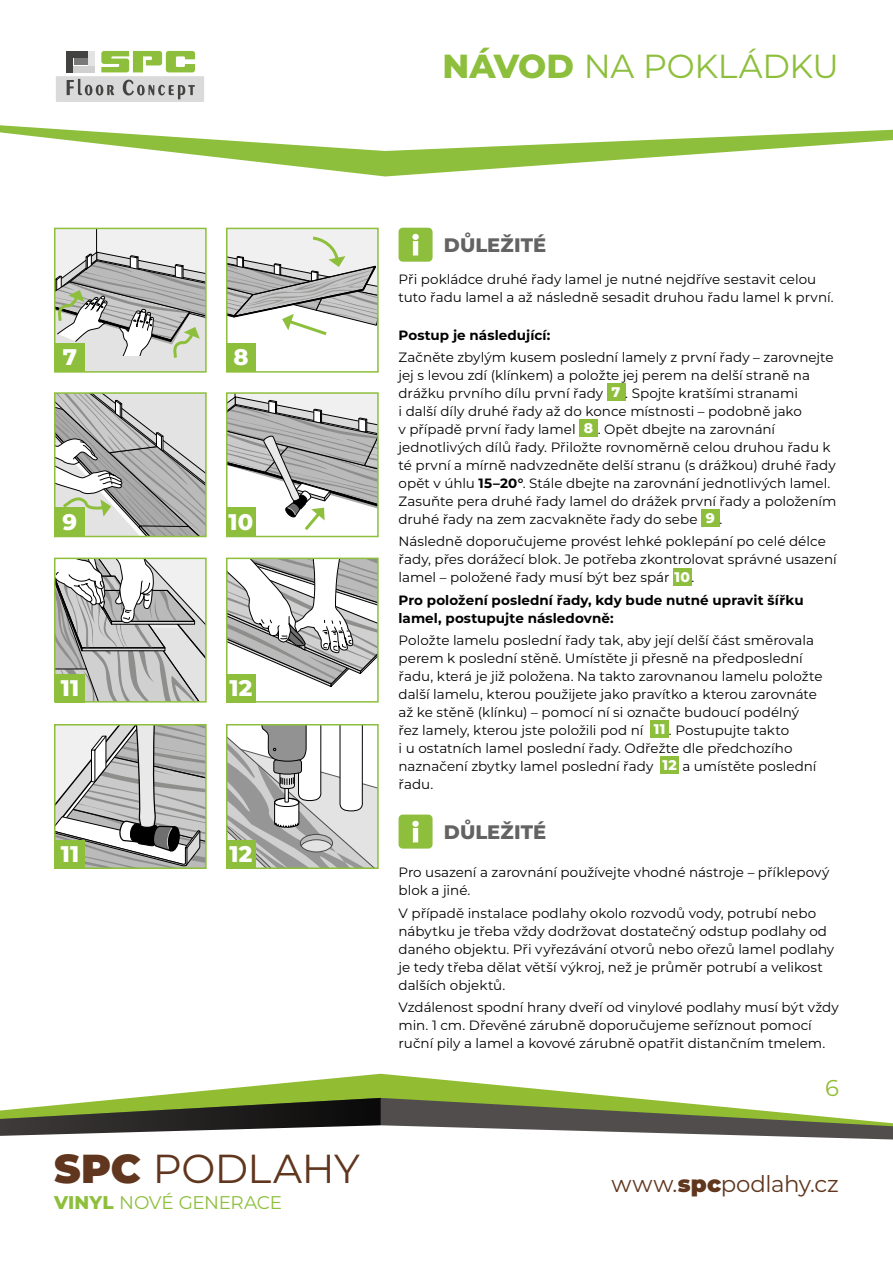
<style>
.page{position:relative;width:893px;height:1263px;background:#fff}
.page>*{position:absolute;margin:0;border:0;box-sizing:border-box;transform-origin:0 0}
.t1{font:40.5px "Montserrat";letter-spacing:-.01em;color:#60361e}
.t2{font:33.3px "Montserrat";letter-spacing:-.01em;color:#8dbf3c}
.t3{font:22.8px "Montserrat";letter-spacing:-.005em;color:#60361e}
.t4{font:22.8px "Montserrat";color:#92bc31}
.t5{font:800 22.65px "Montserrat";letter-spacing:.01em;color:#fff}
.t6{font:800 19.5px "Montserrat";color:#646363}
.t7{font:18.45px "Montserrat";letter-spacing:-.02em;color:#8dbf3c}
.t8{font:13.5px/18px "Montserrat";color:#000}
.t9{font:700 13.5px/18px "Montserrat";letter-spacing:.005em;color:#000}
.s1{font-weight:800}
.s2{font-weight:900}
.s3{font-weight:800;font-size:13.95px;color:#fff}
.s4{font-weight:700}
</style>
<div class="page">
<svg style="left:163px;top:151px;width:577px;height:25px"></svg>
<svg style="left:0;top:125px;width:893px;height:26px"></svg>
<svg style="left:56px;top:50px;width:148px;height:52px"></svg>
<div style="left:66px;top:51px;width:22px;height:7px;background:#424241"></div>
<div style="left:74px;top:58px;width:14px;height:7px;background:#797979"></div>
<div style="left:74px;top:66px;width:21px;height:6px;background:#d0d0d0"></div>
<svg style="left:130px;top:1074px;width:501px;height:24px"></svg>
<svg style="left:381px;top:1098px;width:512px;height:27px"></svg>
<svg style="left:0;top:1098px;width:381px;height:27px;background:#535f34"></svg>
<svg style="left:0;top:1125px;width:893px;height:15px"></svg>
<div style="left:607px;top:384px;width:18px;height:17px;background:#8dbf3c"></div>
<div style="left:579px;top:420px;width:19px;height:17px;background:#8dbf3c"></div>
<div style="left:701px;top:510px;width:19px;height:17px;background:#8dbf3c"></div>
<div style="left:673px;top:568px;width:18px;height:17px;background:#8dbf3c"></div>
<div style="left:650px;top:720px;width:19px;height:18px;background:#8dbf3c"></div>
<div style="left:660px;top:756px;width:19px;height:18px;background:#8dbf3c"></div>
<svg style="left:57px;top:561px;width:147px;height:139px"></svg>
<div style="left:54px;top:558px;width:153px;height:145px;border:2px solid #8dbf3c"></div>
<svg style="left:57px;top:727px;width:147px;height:139px"></svg>
<div style="left:54px;top:724px;width:153px;height:145px;border:2px solid #8dbf3c"></div>
<svg style="left:229px;top:561px;width:147px;height:126px"></svg>
<div style="left:226px;top:558px;width:153px;height:145px;border:2px solid #8dbf3c"></div>
<svg style="left:229px;top:727px;width:147px;height:139px"></svg>
<div style="left:226px;top:724px;width:153px;height:145px;border:2px solid #8dbf3c"></div>
<div style="left:226px;top:228px;width:153px;height:145px;border:2px solid #8dbf3c"></div>
<svg style="left:227px;top:228px;width:151px;height:110px"></svg>
<div style="left:226px;top:392px;width:153px;height:145px;border:2px solid #8dbf3c"></div>
<svg style="left:227px;top:393px;width:151px;height:140px"></svg>
<div style="left:55px;top:228px;width:151px;height:144px;background:#e3e3e3"></div>
<div style="left:54px;top:228px;width:153px;height:145px;border:2px solid #8dbf3c"></div>
<svg style="left:55px;top:228px;width:151px;height:133px"></svg>
<div style="left:54px;top:392px;width:153px;height:145px;border:2px solid #8dbf3c"></div>
<svg style="left:55px;top:393px;width:151px;height:143px;background:#babcb8"></svg>
<div style="left:226px;top:343px;width:30px;height:29px;background:#8dbf3c"></div>
<div style="left:226px;top:508px;width:30px;height:28px;background:#8dbf3c"></div>
<div style="left:226px;top:674px;width:30px;height:29px;background:#8dbf3c"></div>
<div style="left:226px;top:841px;width:30px;height:28px;background:#8dbf3c"></div>
<div style="left:55px;top:343px;width:30px;height:29px;background:#8dbf3c"></div>
<div style="left:55px;top:508px;width:30px;height:28px;background:#8dbf3c"></div>
<div style="left:55px;top:674px;width:30px;height:29px;background:#8dbf3c"></div>
<div style="left:55px;top:841px;width:30px;height:28px;background:#8dbf3c"></div>
<div style="left:399px;top:228px;width:34px;height:34px;background:#8dbf3c;border-radius:4px"></div>
<svg style="left:412px;top:234px;width:7px;height:21px"></svg>
<div style="left:399px;top:814px;width:34px;height:34px;background:#8dbf3c;border-radius:4px"></div>
<svg style="left:412px;top:821px;width:7px;height:21px"></svg>
<h2 class="t2" style="left:443px;top:43px;width:398px"><span class="s1">NÁVOD</span> NA POKLÁDKU</h2>
<h3 class="t5" style="left:63px;top:340px;width:16px">7</h3>
<h3 class="t5" style="left:233px;top:340px;width:17px">8</h3>
<h3 class="t5" style="left:63px;top:505px;width:16px">9</h3>
<h3 class="t5" style="left:228px;top:505px;width:26px">10</h3>
<h3 class="t5" style="left:61px;top:671px;width:20px">11</h3>
<h3 class="t5" style="left:229px;top:671px;width:24px">12</h3>
<h3 class="t5" style="left:61px;top:838px;width:20px">11</h3>
<h3 class="t5" style="left:229px;top:838px;width:24px">12</h3>
<h1 class="t1" style="left:54px;top:1140px;width:307px"><span class="s2">SPC</span> PODLAHY</h1>
<h3 class="t7" style="left:54px;top:1190px;width:230px"><span class="s1">VINYL</span> NOVÉ GENERACE</h3>
<h3 class="t6" style="left:444px;top:231px;width:104px">DŮLEŽITÉ</h3>
<p class="t8" style="left:399px;top:270px;width:437px">Při pokládce druhé řady lamel je nutné nejdříve sestavit celou tuto řadu lamel a až následně sesadit druhou řadu lamel k první.</p>
<p class="t9" style="left:399px;top:325px;width:153px">Postup je následující:</p>
<p class="t8" style="left:399px;top:348px;width:439px">Začněte zbylým kusem poslední lamely z první řady – zarovnejte jej s levou zdí (klínkem) a položte jej perem na delší straně na drážku prvního dílu první řady <span class="s3">7</span> . Spojte kratšími stranami<br>i další díly druhé řady až do konce místnosti – podobně jako<br>v případě první řady lamel <span class="s3">8</span> . Opět dbejte na zarovnání jednotlivých dílů řady. Přiložte rovnoměrně celou druhou řadu k té první a mírně nadvzedněte delší stranu (s drážkou) druhé řady opět v úhlu <span class="s4">15–20°</span>. Stále dbejte na zarovnání jednotlivých lamel.<br>Zasuňte pera druhé řady lamel do drážek první řady a položením druhé řady na zem zacvakněte řady do sebe <span class="s3">9</span> .</p>
<p class="t8" style="left:399px;top:532px;width:440px">Následně doporučujeme provést lehké poklepání po celé délce řady, přes dorážecí blok. Je potřeba zkontrolovat správné usazení lamel – položené řady musí být bez spár <span class="s3">10</span>.</p>
<p class="t9" style="left:399px;top:590px;width:407px">Pro položení poslední řady, kdy bude nutné upravit šířku lamel, postupujte následovně:</p>
<p class="t8" style="left:399px;top:630px;width:426px">Položte lamelu poslední řady tak, aby její delší část směrovala perem k poslední stěně. Umístěte ji přesně na předposlední řadu, která je již položena. Na takto zarovnanou lamelu položte další lamelu, kterou použijete jako pravítko a kterou zarovnáte až ke stěně (klínku) – pomocí ní si označte budoucí podélný<br>řez lamely, kterou jste položili pod ní <span class="s3">11</span> . Postupujte takto<br>i u ostatních lamel poslední řady. Odřežte dle předchozího naznačení zbytky lamel poslední řady <span class="s3">12</span> a umístěte poslední řadu.</p>
<h3 class="t6" style="left:444px;top:818px;width:104px">DŮLEŽITÉ</h3>
<p class="t8" style="left:399px;top:863px;width:433px">Pro usazení a zarovnání používejte vhodné nástroje – příklepový blok a jiné.</p>
<p class="t8" style="left:399px;top:903px;width:437px">V případě instalace podlahy okolo rozvodů vody, potrubí nebo nábytku je třeba vždy dodržovat dostatečný odstup podlahy od daného objektu. Při vyřezávání otvorů nebo ořezů lamel podlahy je tedy třeba dělat větší výkroj, než je průměr potrubí a velikost dalších objektů.</p>
<p class="t8" style="left:399px;top:997px;width:442px">Vzdálenost spodní hrany dveří od vinylové podlahy musí být vždy min. 1 cm. Dřevěné zárubně doporučujeme seříznout pomocí ruční pily a lamel a kovové zárubně opatřit distančním tmelem.</p>
<h3 class="t4" style="left:825px;top:1072px;width:15px">6</h3>
<h3 class="t3" style="left:612px;top:1168px;width:229px">www.<span class="s2">spc</span>podlahy.cz</h3>
</div>
